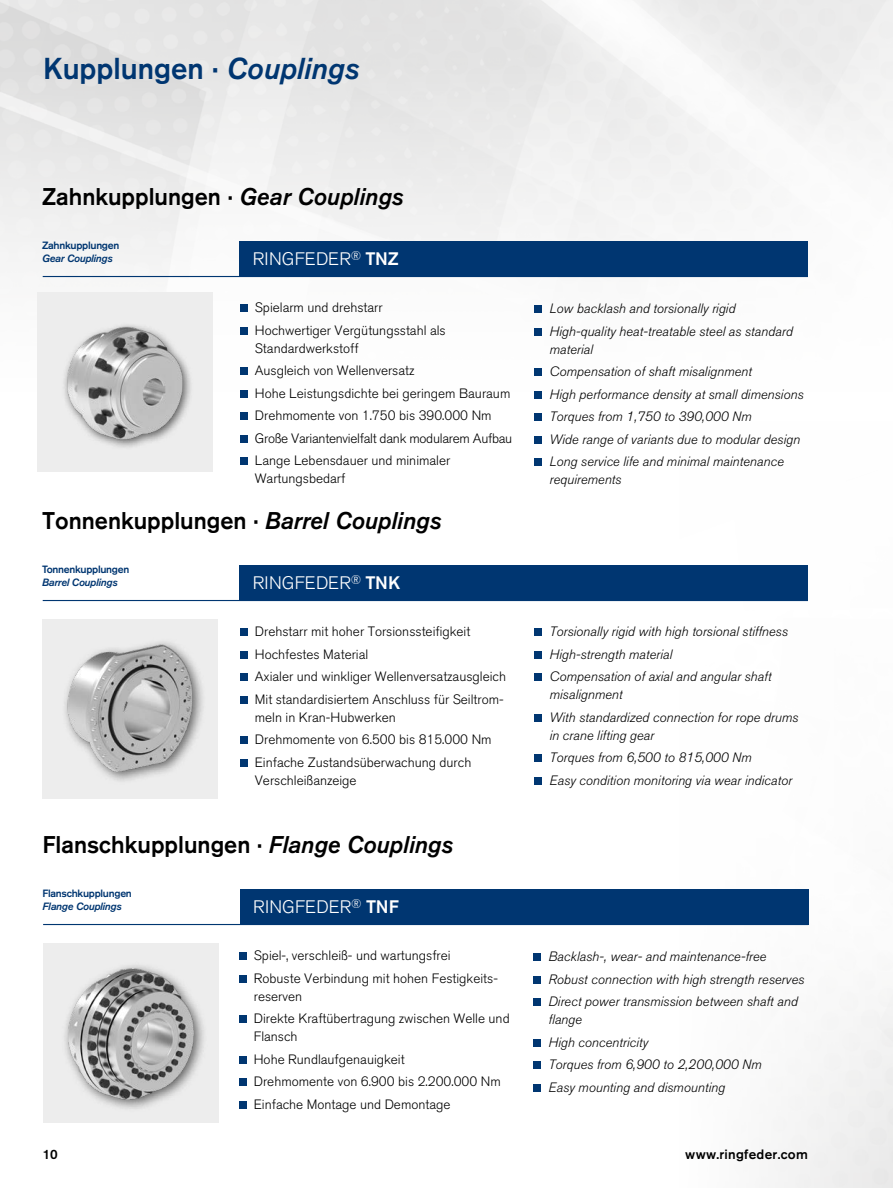
<style>
.page{position:relative;width:893px;height:1188px;background:#fff}
.page>*{position:absolute;margin:0;border:0;box-sizing:border-box;transform-origin:0 0}
.t1{font:500 30px "Akzidenz Grotesk BE";color:#003671}
.t2{font:500 24px "Akzidenz Grotesk BE";color:#000}
.t3{font:300 18px "Akzidenz Grotesk BE";letter-spacing:.015em;color:#fff}
.t4{font:300 13.5px/22.5px "Akzidenz Grotesk BE";color:#000}
.t5{font:italic 300 13.5px/22.5px "Akzidenz Grotesk BE";color:#000}
.t6{font:500 13.5px "Akzidenz Grotesk BE";letter-spacing:.02em;color:#000}
.t7{font:500 10.5px "Akzidenz Grotesk BE";letter-spacing:-.025em;color:#003671}
.t8{font:italic 500 10.5px "Akzidenz Grotesk BE";letter-spacing:-.025em;color:#003671}
.s1{font-style:italic}
.s2{font-weight:500}
</style>
<div class="page">
<img style="left:0;top:0;width:533px;height:278px">
<div style="left:533px;top:0;width:360px;height:367px;background:linear-gradient(to right,#f3f3f3,#f8f8f7)"></div>
<div style="left:37px;top:292px;width:176px;height:180px;background:#ededed"></div>
<div style="left:240px;top:241px;width:568px;height:36px;background:#003671"></div>
<div style="left:240px;top:304px;width:8px;height:8px;background:#003671"></div>
<div style="left:240px;top:327px;width:8px;height:8px;background:#003671"></div>
<div style="left:240px;top:367px;width:8px;height:8px;background:#003671"></div>
<div style="left:240px;top:390px;width:8px;height:8px;background:#003671"></div>
<div style="left:240px;top:412px;width:8px;height:8px;background:#003671"></div>
<div style="left:240px;top:435px;width:8px;height:8px;background:#003671"></div>
<div style="left:240px;top:457px;width:8px;height:8px;background:#003671"></div>
<div style="left:534px;top:305px;width:8px;height:8px;background:#003671"></div>
<div style="left:534px;top:328px;width:8px;height:8px;background:#003671"></div>
<div style="left:534px;top:368px;width:8px;height:8px;background:#003671"></div>
<div style="left:534px;top:391px;width:8px;height:8px;background:#003671"></div>
<div style="left:534px;top:413px;width:8px;height:8px;background:#003671"></div>
<div style="left:534px;top:436px;width:8px;height:8px;background:#003671"></div>
<div style="left:534px;top:458px;width:8px;height:8px;background:#003671"></div>
<hr style="left:43px;top:276px;width:765px;height:1px;background:#003671">
<div style="left:43px;top:619px;width:175px;height:180px;background:#ededed"></div>
<div style="left:240px;top:565px;width:568px;height:36px;background:#003671"></div>
<div style="left:240px;top:628px;width:8px;height:8px;background:#003671"></div>
<div style="left:240px;top:651px;width:8px;height:8px;background:#003671"></div>
<div style="left:240px;top:673px;width:8px;height:8px;background:#003671"></div>
<div style="left:240px;top:696px;width:8px;height:8px;background:#003671"></div>
<div style="left:240px;top:736px;width:8px;height:8px;background:#003671"></div>
<div style="left:240px;top:759px;width:8px;height:8px;background:#003671"></div>
<div style="left:534px;top:628px;width:8px;height:8px;background:#003671"></div>
<div style="left:534px;top:651px;width:8px;height:8px;background:#003671"></div>
<div style="left:534px;top:673px;width:8px;height:8px;background:#003671"></div>
<div style="left:534px;top:714px;width:8px;height:8px;background:#003671"></div>
<div style="left:534px;top:754px;width:8px;height:8px;background:#003671"></div>
<div style="left:534px;top:777px;width:8px;height:8px;background:#003671"></div>
<hr style="left:43px;top:600px;width:765px;height:1px;background:#003671">
<div style="left:43px;top:943px;width:176px;height:180px;background:#ededed"></div>
<div style="left:240px;top:889px;width:568px;height:36px;background:#003671"></div>
<div style="left:239px;top:952px;width:8px;height:8px;background:#003671"></div>
<div style="left:239px;top:975px;width:8px;height:8px;background:#003671"></div>
<div style="left:239px;top:1015px;width:8px;height:8px;background:#003671"></div>
<div style="left:239px;top:1056px;width:8px;height:8px;background:#003671"></div>
<div style="left:239px;top:1078px;width:8px;height:8px;background:#003671"></div>
<div style="left:239px;top:1101px;width:8px;height:8px;background:#003671"></div>
<div style="left:533px;top:953px;width:8px;height:8px;background:#003671"></div>
<div style="left:533px;top:976px;width:8px;height:8px;background:#003671"></div>
<div style="left:533px;top:998px;width:8px;height:8px;background:#003671"></div>
<div style="left:533px;top:1039px;width:8px;height:8px;background:#003671"></div>
<div style="left:533px;top:1061px;width:8px;height:8px;background:#003671"></div>
<div style="left:533px;top:1084px;width:8px;height:8px;background:#003671"></div>
<hr style="left:43px;top:924px;width:765px;height:1px;background:#003671">
<img style="left:64px;top:642px;width:139px;height:139px">
<img style="left:64px;top:965px;width:140px;height:144px">
<img style="left:64px;top:325px;width:127px;height:123px">
<h1 class="t1" style="left:43px;top:50px;width:318px">Kupplungen · <span class="s1">Couplings</span></h1>
<h2 class="t2" style="left:42px;top:181px;width:363px">Zahnkupplungen · <span class="s1">Gear Couplings</span></h2>
<p class="t7" style="left:42px;top:239px;width:79px">Zahnkupplungen</p>
<p class="t8" style="left:42px;top:253px;width:72px">Gear Couplings</p>
<h3 class="t3" style="left:253px;top:249px;width:148px">RINGFEDER<sup>®</sup> <span class="s2">TNZ</span></h3>
<p class="t4" style="left:255px;top:297px;width:192px">Spielarm und drehstarr<br>Hochwertiger Vergütungsstahl als</p>
<p class="t4" style="left:255px;top:337px;width:259px">Standardwerkstoff<br>Ausgleich von Wellenversatz<br>Hohe Leistungsdichte bei geringem Bauraum Drehmomente von 1.750 bis 390.000 Nm Große Variantenvielfalt dank modularem Aufbau Lange Lebensdauer und minimaler</p>
<p class="t4" style="left:255px;top:468px;width:92px">Wartungsbedarf</p>
<h2 class="t2" style="left:42px;top:505px;width:401px">Tonnenkupplungen · <span class="s1">Barrel Couplings</span></h2>
<p class="t7" style="left:42px;top:563px;width:89px">Tonnenkupplungen</p>
<p class="t8" style="left:42px;top:577px;width:77px">Barrel Couplings</p>
<h3 class="t3" style="left:253px;top:573px;width:149px">RINGFEDER<sup>®</sup> <span class="s2">TNK</span></h3>
<p class="t4" style="left:255px;top:621px;width:253px">Drehstarr mit hoher Torsionssteifigkeit Hochfestes Material<br>Axialer und winkliger Wellenversatzausgleich Mit standardisiertem Anschluss für Seiltrom-</p>
<p class="t4" style="left:255px;top:706px;width:238px">meln in Kran-Hubwerken<br>Drehmomente von 6.500 bis 815.000 Nm<br>Einfache Zustandsüberwachung durch</p>
<p class="t4" style="left:255px;top:769px;width:103px">Verschleißanzeige</p>
<h2 class="t2" style="left:43px;top:829px;width:412px">Flanschkupplungen · <span class="s1">Flange Couplings</span></h2>
<p class="t7" style="left:43px;top:887px;width:91px">Flanschkupplungen</p>
<p class="t8" style="left:43px;top:901px;width:81px">Flange Couplings</p>
<h3 class="t3" style="left:253px;top:897px;width:147px">RINGFEDER<sup>®</sup> <span class="s2">TNF</span></h3>
<p class="t4" style="left:254px;top:945px;width:246px">Spiel-, verschleiß- und wartungsfrei<br>Robuste Verbindung mit hohen Festigkeits-</p>
<p class="t4" style="left:254px;top:985px;width:257px">reserven<br>Direkte Kraftübertragung zwischen Welle und</p>
<p class="t4" style="left:254px;top:1026px;width:248px">Flansch<br>Hohe Rundlaufgenauigkeit<br>Drehmomente von 6.900 bis 2.200.000 Nm<br>Einfache Montage und Demontage</p>
<p class="t5" style="left:549px;top:298px;width:245px">Low backlash and torsionally rigid<br>High-quality heat-treatable steel as standard</p>
<p class="t5" style="left:549px;top:338px;width:256px">material<br>Compensation of shaft misalignment<br>High performance density at small dimensions Torques from 1,750 to 390,000 Nm<br>Wide range of variants due to modular design Long service life and minimal maintenance</p>
<p class="t5" style="left:549px;top:469px;width:73px">requirements</p>
<p class="t5" style="left:549px;top:621px;width:240px">Torsionally rigid with high torsional stiffness<br>High-strength material<br>Compensation of axial and angular shaft</p>
<p class="t5" style="left:549px;top:684px;width:250px">misalignment<br>With standardized connection for rope drums</p>
<p class="t5" style="left:549px;top:724px;width:244px">in crane lifting gear<br>Torques from 6,500 to 815,000 Nm<br>Easy condition monitoring via wear indicator</p>
<p class="t5" style="left:548px;top:946px;width:257px">Backlash-, wear- and maintenance-free<br>Robust connection with high strength reserves<br>Direct power transmission between shaft and</p>
<p class="t5" style="left:548px;top:1009px;width:215px">flange<br>High concentricity<br>Torques from 6,900 to 2,200,000 Nm<br>Easy mounting and dismounting</p>
<p class="t6" style="left:43px;top:1146px;width:17px">10</p>
<p class="t6" style="left:685px;top:1146px;width:124px">www.ringfeder.com</p>
</div>
